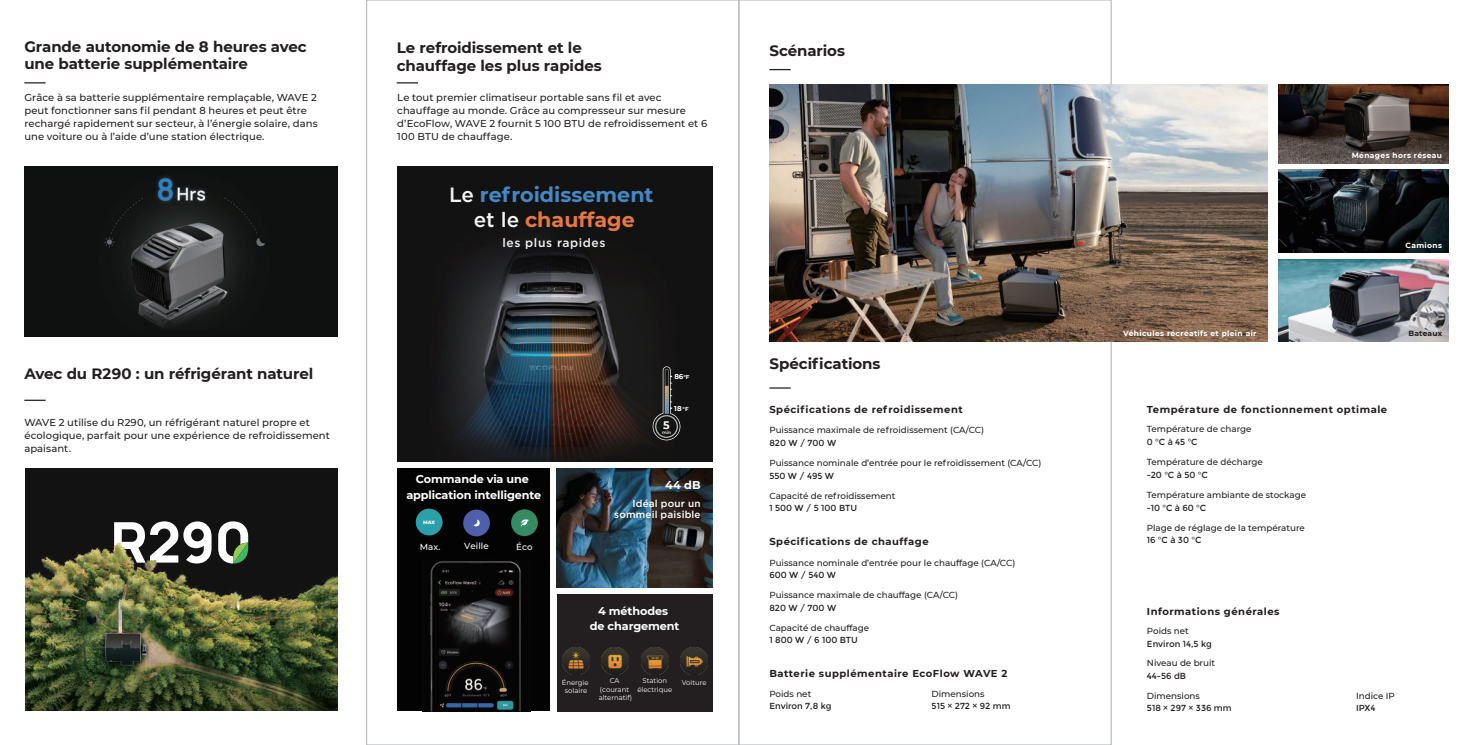
<style>
.page{position:relative;width:1482px;height:745px;background:#fff}
.page>*{position:absolute;margin:0;border:0;box-sizing:border-box;transform-origin:0 0}
.t1{font:700 20.62px/24.8px "Montserrat";color:#4389c6;text-align:center}
.t2{font:700 15px/17.5px "Montserrat";letter-spacing:-.005em;color:#231f20}
.t3{font:500 12.12px "Gotham";letter-spacing:.05em;color:#f2f3f4}
.t4{font:700 11.25px/15.6px "Montserrat";letter-spacing:-.01em;color:#fff;text-align:center}
.t5{font:700 11px "Montserrat";color:#fff}
.t6{font:500 10px/13.1px "Montserrat";letter-spacing:.005em;color:#231f20}
.t7{font:700 10px "Montserrat";letter-spacing:.05em;color:#231f20}
.t8{font:500 10px/11.2px "Gotham";letter-spacing:.015em;color:#fff;text-align:right}
.t9{font:500 8.75px "Montserrat";color:#231f20}
.t10{font:8.75px "Montserrat";color:#231f20}
.t11{font:500 8.75px "Montserrat";letter-spacing:.01em;color:#fff}
.t12{font:700 7.5px "Montserrat";letter-spacing:.05em;color:#fff}
.t13{font:700 7.5px "Montserrat";letter-spacing:.03em;color:#231f20}
.t14{font:700 7px "Montserrat";color:#fff}
.t15{font:6.88px/8.2px "Montserrat";color:#fff;text-align:center}
.t16{font:800 4.88px "Montserrat";color:#fff}
.t17{font:600 4.38px "Montserrat";color:#fff}
.s1{font-family:"Gotham";font-weight:500;color:#f2f3f4}
.s2{color:#e67940}
.s3{font-size:5.75px}
</style>
<div class="page">
<div style="left:556px;top:593px;width:156px;height:118px;background:#231f20"></div>
<img style="left:556px;top:468px;width:156px;height:118px">
<svg style="left:24px;top:399px;width:22px;height:1px"></svg>
<svg style="left:396px;top:82px;width:22px;height:1px"></svg>
<svg style="left:769px;top:387px;width:21px;height:1px"></svg>
<svg style="left:769px;top:69px;width:21px;height:1px"></svg>
<img style="left:397px;top:166px;width:315px;height:295px">
<img style="left:1278px;top:85px;width:170px;height:78px">
<img style="left:769px;top:85px;width:498px;height:256px">
<img style="left:1278px;top:259px;width:169px;height:82px">
<img style="left:1278px;top:169px;width:170px;height:83px">
<div style="left:25px;top:468px;width:312px;height:242px;background:#121212"></div>
<svg style="left:24px;top:82px;width:22px;height:1px"></svg>
<div style="left:397px;top:468px;width:153px;height:243px;background:#030303"></div>
<div style="left:24px;top:166px;width:313px;height:170px;background:#0e1110"></div>
<img style="left:104px;top:176px;width:161px;height:152px">
<div style="left:463px;top:509px;width:27px;height:27px;background:#4f5fab;border-radius:13px"></div>
<div style="left:415px;top:508px;width:27px;height:27px;background:#2ba0ab;border-radius:13px"></div>
<svg style="left:473px;top:519px;width:6px;height:7px"></svg>
<div style="left:511px;top:509px;width:27px;height:26px;background:#358b62;border-radius:13px"></div>
<svg style="left:521px;top:519px;width:8px;height:7px"></svg>
<svg style="left:652px;top:366px;width:28px;height:74px"></svg>
<svg style="left:114px;top:521px;width:97px;height:12px"></svg>
<svg style="left:218px;top:521px;width:30px;height:12px"></svg>
<img style="left:25px;top:533px;width:312px;height:177px">
<img style="left:602px;top:647px;width:27px;height:27px">
<img style="left:562px;top:647px;width:27px;height:27px">
<img style="left:641px;top:647px;width:27px;height:27px">
<img style="left:680px;top:647px;width:27px;height:27px">
<img style="left:430px;top:561px;width:91px;height:149px">
<h2 class="t2" style="left:24px;top:37px;width:284px">Grande autonomie de 8 heures avec une batterie supplémentaire</h2>
<p class="t6" style="left:24px;top:90px;width:295px">Grâce à sa batterie supplémentaire remplaçable, WAVE 2 peut fonctionner sans fil pendant 8 heures et peut être rechargé rapidement sur secteur, à l’énergie solaire, dans une voiture ou à l’aide d’une station électrique.</p>
<h2 class="t2" style="left:24px;top:364px;width:290px">Avec du R290 : un réfrigérant naturel</h2>
<p class="t6" style="left:24px;top:415px;width:307px">WAVE 2 utilise du R290, un réfrigérant naturel propre et écologique, parfait pour une expérience de refroidissement apaisant.</p>
<h2 class="t2" style="left:396px;top:38px;width:206px">Le refroidissement et le chauffage les plus rapides</h2>
<p class="t6" style="left:397px;top:90px;width:311px">Le tout premier climatiseur portable sans fil et avec chauffage au monde. Grâce au compresseur sur mesure d’EcoFlow, WAVE 2 fournit 5 100 BTU de refroidissement et 6<br>100 BTU de chauffage.</p>
<h1 class="t1" style="left:449px;top:182px;width:206px"><span class="s1">Le</span> refroidissement <span class="s1">et le</span> <span class="s2">chauffage</span></h1>
<p class="t3" style="left:502px;top:234px;width:105px">les plus rapides</p>
<p class="t14" style="left:674px;top:371px;width:17px">86<span class="s3">°F</span></p>
<p class="t14" style="left:674px;top:403px;width:16px">18<span class="s3">°F</span></p>
<p class="t5" style="left:663px;top:417px;width:8px">5</p>
<p class="t17" style="left:662px;top:428px;width:10px">min</p>
<p class="t4" style="left:406px;top:470px;width:136px">Commande via une application intelligente</p>
<p class="t4" style="left:665px;top:476px;width:37px">44 dB</p>
<p class="t8" style="left:614px;top:497px;width:88px">Idéal pour un sommeil paisible</p>
<p class="t16" style="left:423px;top:518px;width:14px">MAX</p>
<p class="t11" style="left:420px;top:540px;width:22px">Max.</p>
<p class="t11" style="left:464px;top:539px;width:26px">Veille</p>
<p class="t11" style="left:516px;top:540px;width:18px">Éco</p>
<p class="t4" style="left:590px;top:602px;width:91px">4 méthodes<br>de chargement</p>
<p class="t15" style="left:561px;top:677px;width:28px">Énergie solaire</p>
<p class="t15" style="left:598px;top:676px;width:35px">CA (courant alternatif)</p>
<p class="t15" style="left:637px;top:676px;width:36px">Station électrique</p>
<p class="t15" style="left:681px;top:677px;width:26px">Voiture</p>
<h2 class="t2" style="left:769px;top:41px;width:77px">Scénarios</h2>
<h2 class="t2" style="left:769px;top:354px;width:113px">Spécifications</h2>
<p class="t7" style="left:769px;top:402px;width:195px">Spécifications de refroidissement</p>
<p class="t9" style="left:769px;top:424px;width:216px">Puissance maximale de refroidissement (CA/CC)</p>
<p class="t10" style="left:769px;top:437px;width:68px">820 W / 700 W</p>
<p class="t9" style="left:769px;top:456px;width:273px">Puissance nominale d’entrée pour le refroidissement (CA/CC)</p>
<p class="t10" style="left:769px;top:470px;width:66px">550 W / 495 W</p>
<p class="t9" style="left:769px;top:489px;width:127px">Capacité de refroidissement</p>
<p class="t10" style="left:769px;top:502px;width:89px">1 500 W / 5 100 BTU</p>
<p class="t7" style="left:769px;top:534px;width:161px">Spécifications de chauffage</p>
<p class="t9" style="left:769px;top:556px;width:247px">Puissance nominale d’entrée pour le chauffage (CA/CC)</p>
<p class="t10" style="left:769px;top:569px;width:68px">600 W / 540 W</p>
<p class="t9" style="left:769px;top:588px;width:190px">Puissance maximale de chauffage (CA/CC)</p>
<p class="t10" style="left:769px;top:602px;width:68px">820 W / 700 W</p>
<p class="t9" style="left:769px;top:621px;width:101px">Capacité de chauffage</p>
<p class="t10" style="left:769px;top:634px;width:90px">1 800 W / 6 100 BTU</p>
<p class="t7" style="left:769px;top:665px;width:239px">Batterie supplémentaire EcoFlow WAVE 2</p>
<p class="t9" style="left:769px;top:687px;width:43px">Poids net</p>
<p class="t10" style="left:769px;top:700px;width:64px">Environ 7,8 kg</p>
<p class="t9" style="left:931px;top:687px;width:54px">Dimensions</p>
<p class="t10" style="left:931px;top:700px;width:80px">515 × 272 × 92 mm</p>
<p class="t12" style="left:1351px;top:150px;width:92px">Ménages hors réseau</p>
<p class="t12" style="left:1405px;top:239px;width:38px">Camions</p>
<p class="t12" style="left:1123px;top:328px;width:135px">Véhicules récréatifs et plein air</p>
<p class="t13" style="left:1408px;top:328px;width:35px">Bateaux</p>
<p class="t7" style="left:1146px;top:402px;width:242px">Température de fonctionnement optimale</p>
<p class="t9" style="left:1146px;top:423px;width:106px">Température de charge</p>
<p class="t10" style="left:1146px;top:436px;width:52px">0 °C à 45 °C</p>
<p class="t9" style="left:1146px;top:455px;width:118px">Température de décharge</p>
<p class="t10" style="left:1146px;top:469px;width:63px">-20 °C à 50 °C</p>
<p class="t9" style="left:1146px;top:488px;width:161px">Température ambiante de stockage</p>
<p class="t10" style="left:1146px;top:502px;width:61px">-10 °C à 60 °C</p>
<p class="t9" style="left:1146px;top:521px;width:159px">Plage de réglage de la température</p>
<p class="t10" style="left:1146px;top:535px;width:56px">16 °C à 30 °C</p>
<p class="t7" style="left:1146px;top:603px;width:134px">Informations générales</p>
<p class="t9" style="left:1146px;top:624px;width:43px">Poids net</p>
<p class="t10" style="left:1146px;top:638px;width:66px">Environ 14,5 kg</p>
<p class="t9" style="left:1146px;top:656px;width:70px">Niveau de bruit</p>
<p class="t10" style="left:1146px;top:670px;width:41px">44-56 dB</p>
<p class="t9" style="left:1146px;top:689px;width:54px">Dimensions</p>
<p class="t10" style="left:1146px;top:702px;width:86px">518 × 297 × 336 mm</p>
<p class="t9" style="left:1355px;top:689px;width:40px">Indice IP</p>
<p class="t10" style="left:1355px;top:702px;width:21px">IPX4</p>
</div>
